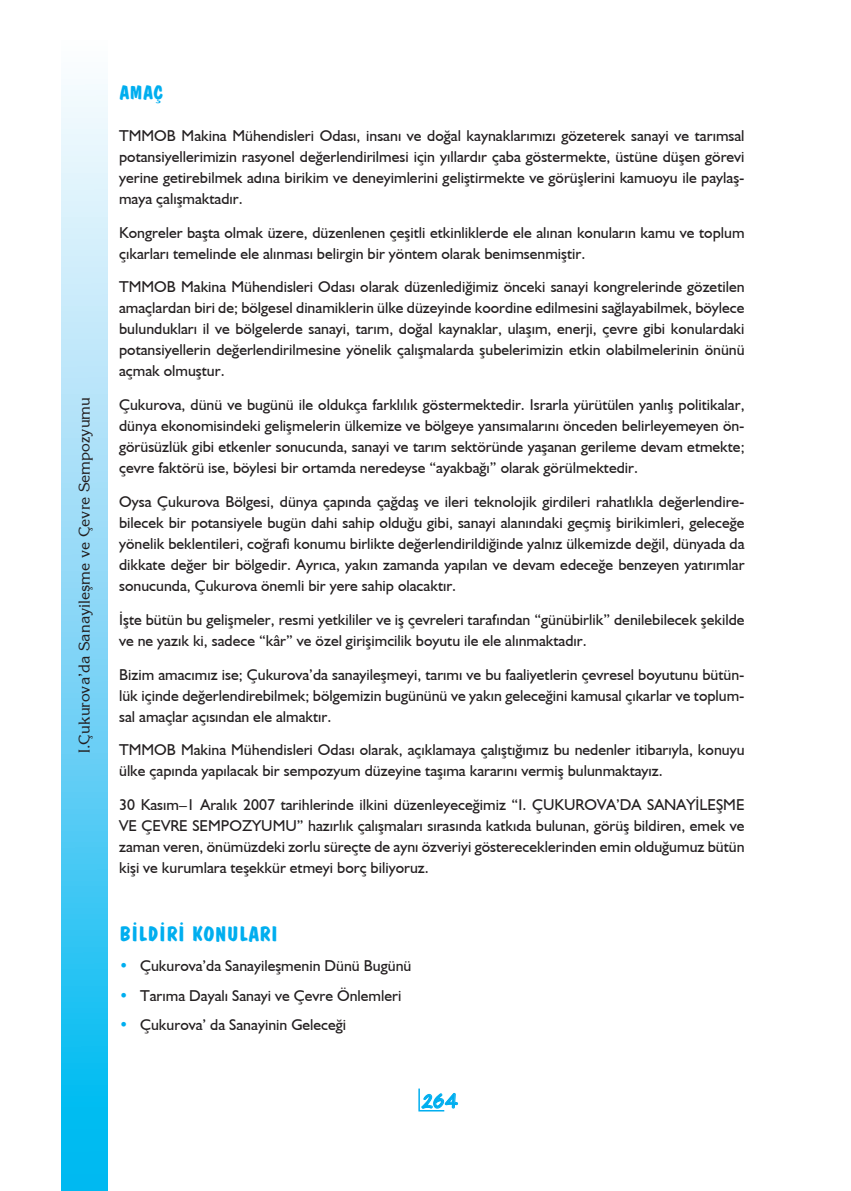
<style>
.page{position:relative;width:851px;height:1191px;background:#fff}
.page>*{position:absolute;margin:0;border:0;box-sizing:border-box;transform-origin:0 0}
.t1{font:22.5px "Cosmic Plain";color:#00aeef}
.t2{font:700 21px "TR Dawn Castle";color:#00aeef}
.t3{font:700 19.5px "TR Dawn Castle";color:#00aeef}
.t4{font:15.75px/21px "Humanist 521 BT";color:#231f20;text-align:justify}
.t5{font:15px "TR Eagles";color:#231f20}
.s1{color:#00aeef}
</style>
<div class="page">
<div style="left:61px;top:0;width:46px;height:1191px;background:linear-gradient(to bottom,#fffefe,#00b5f0)"></div>
<hr style="left:418px;top:1088px;width:2px;height:22px;background:#00aeef">
<svg style="left:418px;top:1093px;width:40px;height:18px"></svg>
<p class="t5" style="left:75px;top:753px;width:357px;rotate:-90deg">I.Çukurova’da Sanayileşme ve Çevre Sempozyumu</p>
<p class="t3" style="left:119px;top:82px;width:46px">AMAÇ</p>
<p class="t4" style="left:119px;top:125px;width:627px">TMMOB Makina Mühendisleri Odası, insanı ve doğal kaynaklarımızı gözeterek sanayi ve tarımsal potansiyellerimizin rasyonel değerlendirilmesi için yıllardır çaba göstermekte, üstüne düşen görevi yerine getirebilmek adına birikim ve deneyimlerini geliştirmekte ve görüşlerini kamuoyu ile paylaş&shy;maya çalışmaktadır.</p>
<p class="t4" style="left:119px;top:221px;width:627px">Kongreler başta olmak üzere, düzenlenen çeşitli etkinliklerde ele alınan konuların kamu ve toplum çıkarları temelinde ele alınması belirgin bir yöntem olarak benimsenmiştir.</p>
<p class="t4" style="left:119px;top:276px;width:627px">TMMOB Makina Mühendisleri Odası olarak düzenlediğimiz önceki sanayi kongrelerinde gözetilen amaçlardan biri de; bölgesel dinamiklerin ülke düzeyinde koordine edilmesini sağlayabilmek, böylece bulundukları il ve bölgelerde sanayi, tarım, doğal kaynaklar, ulaşım, enerji, çevre gibi konulardaki potansiyellerin değerlendirilmesine yönelik çalışmalarda şubelerimizin etkin olabilmelerinin önünü açmak olmuştur.</p>
<p class="t4" style="left:119px;top:394px;width:627px">Çukurova, dünü ve bugünü ile oldukça farklılık göstermektedir. Israrla yürütülen yanlış politikalar, dünya ekonomisindeki gelişmelerin ülkemize ve bölgeye yansımalarını önceden belirleyemeyen ön&shy;görüsüzlük gibi etkenler sonucunda, sanayi ve tarım sektöründe yaşanan gerileme devam etmekte; çevre faktörü ise, böylesi bir ortamda neredeyse “ayakbağı” olarak görülmektedir.</p>
<p class="t4" style="left:119px;top:491px;width:627px">Oysa Çukurova Bölgesi, dünya çapında çağdaş ve ileri teknolojik girdileri rahatlıkla değerlendire&shy;bilecek bir potansiyele bugün dahi sahip olduğu gibi, sanayi alanındaki geçmiş birikimleri, geleceğe yönelik beklentileri, coğrafi konumu birlikte değerlendirildiğinde yalnız ülkemizde değil, dünyada da dikkate değer bir bölgedir. Ayrıca, yakın zamanda yapılan ve devam edeceğe benzeyen yatırımlar sonucunda, Çukurova önemli bir yere sahip olacaktır.</p>
<p class="t4" style="left:119px;top:608px;width:627px">İşte bütün bu gelişmeler, resmi yetkililer ve iş çevreleri tarafından “günübirlik” denilebilecek şekilde ve ne yazık ki, sadece “kâr” ve özel girişimcilik boyutu ile ele alınmaktadır.</p>
<p class="t4" style="left:119px;top:663px;width:627px">Bizim amacımız ise; Çukurova’da sanayileşmeyi, tarımı ve bu faaliyetlerin çevresel boyutunu bütün&shy;lük içinde değerlendirebilmek; bölgemizin bugününü ve yakın geleceğini kamusal çıkarlar ve toplum&shy;sal amaçlar açısından ele almaktır.</p>
<p class="t4" style="left:119px;top:739px;width:627px">TMMOB Makina Mühendisleri Odası olarak, açıklamaya çalıştığımız bu nedenler itibarıyla, konuyu ülke çapında yapılacak bir sempozyum düzeyine taşıma kararını vermiş bulunmaktayız.</p>
<p class="t4" style="left:119px;top:794px;width:627px">30 Kasım–1 Aralık 2007 tarihlerinde ilkini düzenleyeceğimiz “I. ÇUKUROVA’DA SANAYİLEŞME VE ÇEVRE SEMPOZYUMU” hazırlık çalışmaları sırasında katkıda bulunan, görüş bildiren, emek ve zaman veren, önümüzdeki zorlu süreçte de aynı özveriyi göstereceklerinden emin olduğumuz bütün kişi ve kurumlara teşekkür etmeyi borç biliyoruz.</p>
<h2 class="t2" style="left:119px;top:921px;width:161px">BİLDİRİ KONULARI</h2>
<p class="t4" style="left:119px;top:955px;width:294px"><span class="s1">•</span> Çukurova’da Sanayileşmenin Dünü Bugünü</p>
<p class="t4" style="left:119px;top:984px;width:284px"><span class="s1">•</span> Tarıma Dayalı Sanayi ve Çevre Önlemleri</p>
<p class="t4" style="left:119px;top:1014px;width:228px"><span class="s1">•</span> Çukurova’ da Sanayinin Geleceği</p>
<h1 class="t1" style="left:421px;top:1085px;width:39px">264</h1>
</div>
